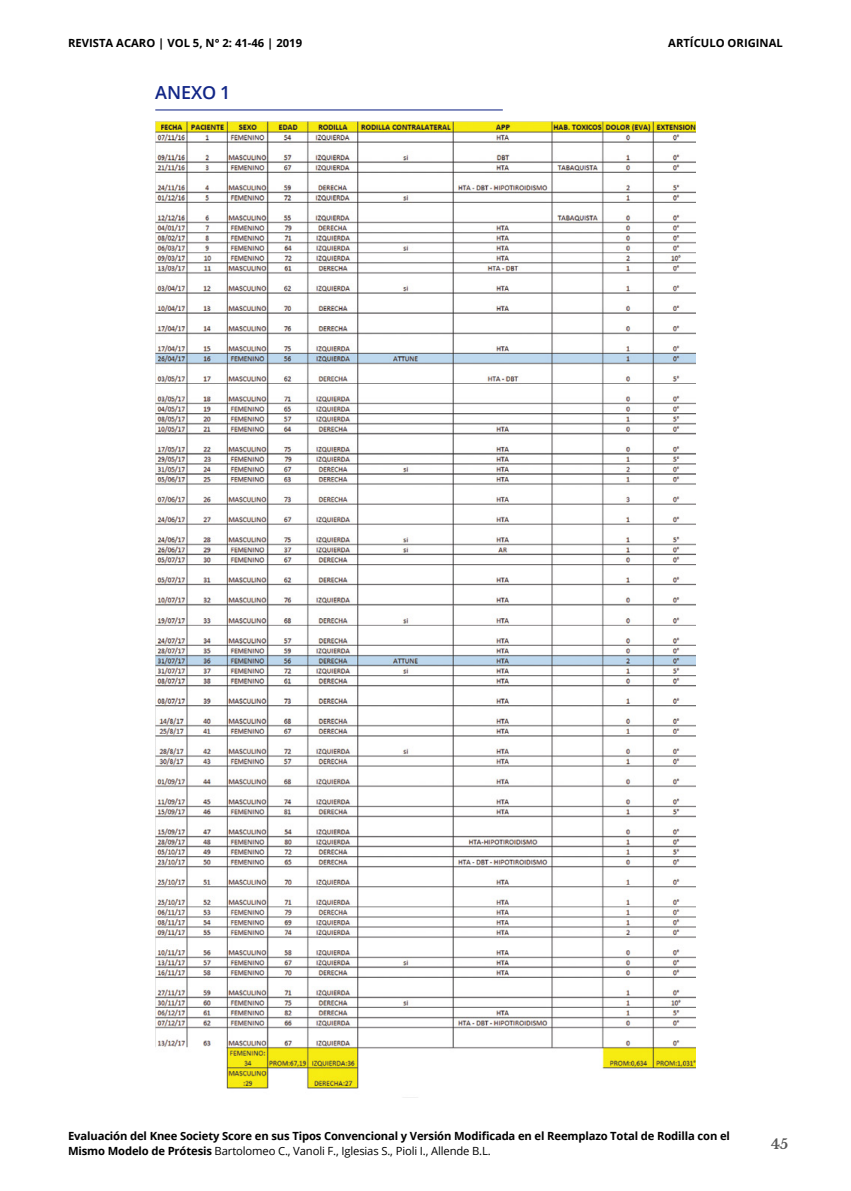
<style>
.page{position:relative;width:851px;height:1191px;background:#fff}
.page>*{position:absolute;margin:0;border:0;box-sizing:border-box;transform-origin:0 0}
.t1{font:600 18px "Open Sans";letter-spacing:-.005em;color:#122687}
.t2{font:700 13.5px "Libre Baskerville";color:#575757}
.t3{font:700 11.25px/15px "Open Sans";letter-spacing:-.015em;color:#000}
.s1{font-weight:400}
</style>
<div class="page">
<hr style="left:155px;top:109px;width:347px;height:1px;background:#122687">
<img style="left:155px;top:122px;width:540px;height:967px">
<p class="t3" style="left:68px;top:35px;width:235px">REVISTA ACARO | VOL 5, N° 2: 41-46 | 2019</p>
<p class="t3" style="left:668px;top:35px;width:116px">ARTÍCULO ORIGINAL</p>
<h1 class="t1" style="left:155px;top:80px;width:77px">ANEXO 1</h1>
<p class="t3" style="left:68px;top:1128px;width:663px">Evaluación del Knee Society Score en sus Tipos Convencional y Versión Modificada en el Reemplazo Total de Rodilla con el<br>Mismo Modelo de Prótesis <span class="s1">Bartolomeo C., Vanoli F., Iglesias S., Pioli I., Allende B.L.</span></p>
<p class="t2" style="left:771px;top:1136px;width:19px">45</p>
</div>
